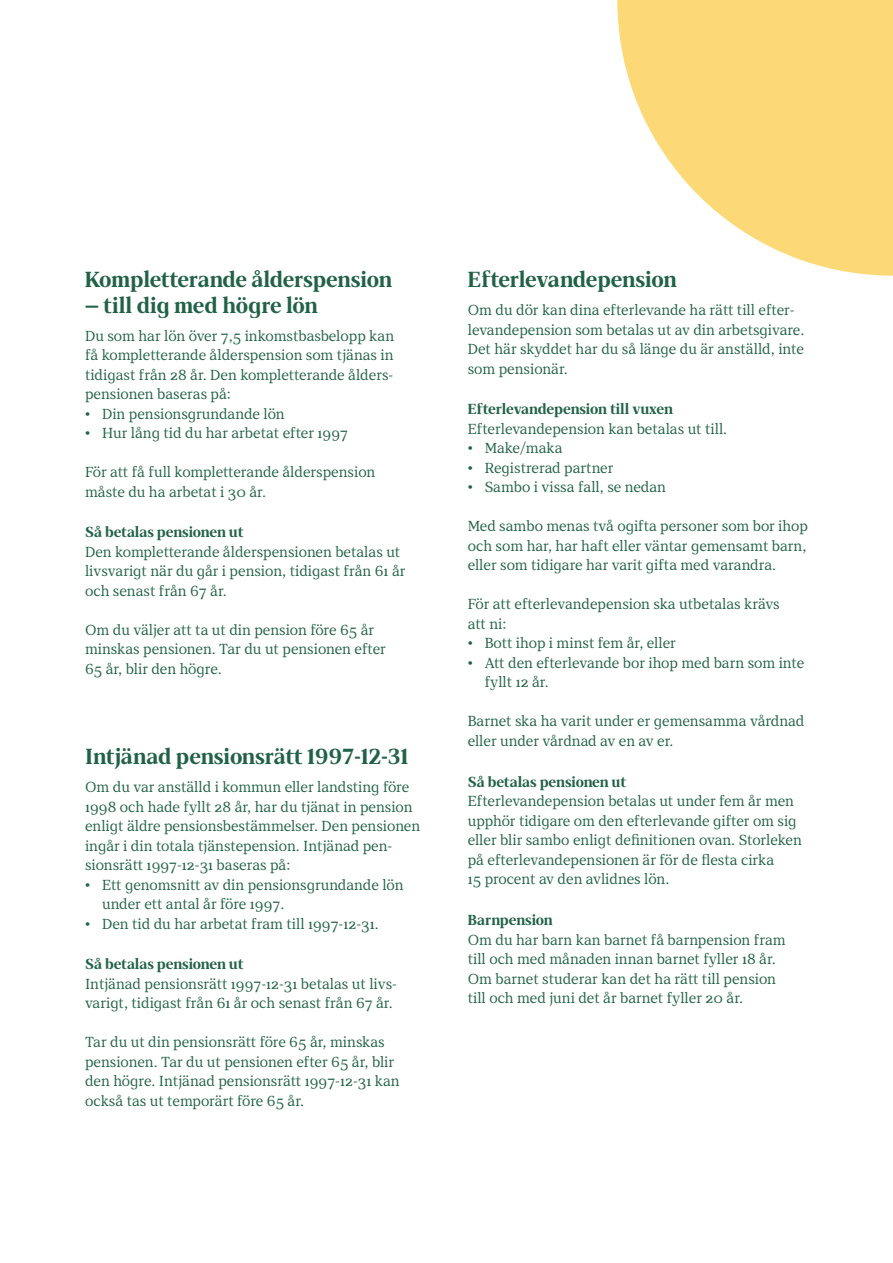
<style>
.page{position:relative;width:893px;height:1263px;background:#fff}
.page>*{position:absolute;margin:0;border:0;box-sizing:border-box;transform-origin:0 0}
.Rubrik_3_15_17_BOLD{font:700 22.5px "KPA";letter-spacing:-.01em;color:#216247}
.Brödtext_1_10_13__primär{font:15px/19.5px "KPA";color:#216247}
.Brödtext_1_nytt_stycke_10_13__primär{font:15px/19.5px "KPA";color:#216247}
.Rubrik_5_10_13__Bold__M_2{font:700 15px "KPA";color:#216247}
</style>
<div class="page">
<svg style="left:617px;top:0;width:276px;height:276px;fill:#fcd976"></svg>
<p class="Rubrik_3_15_17_BOLD" style="left:85px;top:266px;width:309px">Kompletterande ålderspension</p>
<p class="Rubrik_3_15_17_BOLD" style="left:85px;top:292px;width:234px">– till dig med högre lön</p>
<p class="Brödtext_1_10_13__primär" style="left:85px;top:326px;width:311px;text-align:justify">Du som har lön över 7,5 inkomstbasbelopp kan få kompletterande ålderspension som tjänas in tidigast från 28 år. Den kompletterande ålders&shy;pensionen baseras på:</p>
<p class="Brödtext_1_10_13__primär" style="left:85px;top:404px;width:201px">• Din pensionsgrundande lön</p>
<p class="Brödtext_1_10_13__primär" style="left:85px;top:423px;width:264px">• Hur lång tid du har arbetat efter 1997</p>
<p class="Brödtext_1_nytt_stycke_10_13__primär" style="left:85px;top:462px;width:292px">För att få full kompletterande ålderspension måste du ha arbetat i 30 år.</p>
<p class="Rubrik_5_10_13__Bold__M_2" style="left:85px;top:524px;width:160px">Så betalas pensionen ut</p>
<p class="Brödtext_1_10_13__primär" style="left:85px;top:542px;width:322px">Den kompletterande ålderspensionen betalas ut livsvarigt när du går i pension, tidigast från 61 år och senast från 67 år.</p>
<p class="Brödtext_1_nytt_stycke_10_13__primär" style="left:85px;top:620px;width:302px">Om du väljer att ta ut din pension före 65 år minskas pensionen. Tar du ut pensionen efter<br>65 år, blir den högre.</p>
<p class="Rubrik_3_15_17_BOLD" style="left:85px;top:743px;width:325px">Intjänad pensionsrätt 1997-12-31</p>
<p class="Brödtext_1_10_13__primär" style="left:85px;top:777px;width:337px">Om du var anställd i kommun eller landsting före 1998 och hade fyllt 28 år, har du tjänat in pension enligt äldre pensionsbestämmelser. Den pensionen ingår i din totala tjänstepension. Intjänad pen&shy;sionsrätt 1997-12-31 baseras på:</p>
<p class="Brödtext_1_10_13__primär" style="left:102px;top:874px;width:303px;text-indent:-17px">• Ett genomsnitt av din pensionsgrundande lön under ett antal år före 1997.</p>
<p class="Brödtext_1_10_13__primär" style="left:85px;top:913px;width:295px">• Den tid du har arbetat fram till 1997-12-31.</p>
<p class="Rubrik_5_10_13__Bold__M_2" style="left:85px;top:955px;width:160px">Så betalas pensionen ut</p>
<p class="Brödtext_1_10_13__primär" style="left:85px;top:974px;width:313px">Intjänad pensionsrätt 1997-12-31 betalas ut livs&shy;varigt, tidigast från 61 år och senast från 67 år.</p>
<p class="Brödtext_1_nytt_stycke_10_13__primär" style="left:85px;top:1032px;width:316px">Tar du ut din pensionsrätt före 65 år, minskas pensionen. Tar du ut pensionen efter 65 år, blir den högre. Intjänad pensionsrätt 1997-12-31 kan också tas ut temporärt före 65 år.</p>
<p class="Rubrik_3_15_17_BOLD" style="left:468px;top:266px;width:210px">Efterlevandepension</p>
<p class="Brödtext_1_10_13__primär" style="left:468px;top:300px;width:338px">Om du dör kan dina efterlevande ha rätt till efter&shy;levandepension som betalas ut av din arbetsgivare.<br>Det här skyddet har du så länge du är anställd, inte som pensionär.</p>
<p class="Rubrik_5_10_13__Bold__M_2" style="left:468px;top:401px;width:207px">Efterlevandepension till vuxen</p>
<p class="Brödtext_1_10_13__primär" style="left:468px;top:419px;width:261px">Efterlevandepension kan betalas ut till.</p>
<p class="Brödtext_1_10_13__primär" style="left:468px;top:438px;width:96px">• Make/maka</p>
<p class="Brödtext_1_10_13__primär" style="left:468px;top:458px;width:147px">• Registrerad partner</p>
<p class="Brödtext_1_10_13__primär" style="left:468px;top:477px;width:200px">• Sambo i vissa fall, se nedan</p>
<p class="Brödtext_1_nytt_stycke_10_13__primär" style="left:468px;top:516px;width:342px;text-align:justify">Med sambo menas två ogifta personer som bor ihop och som har, har haft eller väntar gemensamt barn, eller som tidigare har varit gifta med varandra.</p>
<p class="Brödtext_1_nytt_stycke_10_13__primär" style="left:468px;top:594px;width:313px">För att efterlevandepension ska utbetalas krävs att ni:</p>
<p class="Brödtext_1_10_13__primär" style="left:468px;top:633px;width:210px">• Bott ihop i minst fem år, eller</p>
<p class="Brödtext_1_10_13__primär" style="left:485px;top:653px;width:321px;text-indent:-17px">• Att den efterlevande bor ihop med barn som inte fyllt 12 år.</p>
<p class="Brödtext_1_nytt_stycke_10_13__primär" style="left:468px;top:711px;width:338px">Barnet ska ha varit under er gemensamma vårdnad eller under vårdnad av en av er.</p>
<p class="Rubrik_5_10_13__Bold__M_2" style="left:468px;top:773px;width:160px">Så betalas pensionen ut</p>
<p class="Brödtext_1_10_13__primär" style="left:468px;top:791px;width:336px">Efterlevandepension betalas ut under fem år men upphör tidigare om den efterlevande gifter om sig eller blir sambo enligt definitionen ovan. Storleken på efterlevandepensionen är för de flesta cirka<br>15 procent av den avlidnes lön.</p>
<p class="Rubrik_5_10_13__Bold__M_2" style="left:468px;top:911px;width:87px">Barnpension</p>
<p class="Brödtext_1_10_13__primär" style="left:468px;top:929px;width:319px">Om du har barn kan barnet få barnpension fram till och med månaden innan barnet fyller 18 år.<br>Om barnet studerar kan det ha rätt till pension till och med juni det år barnet fyller 20 år.</p>
</div>
